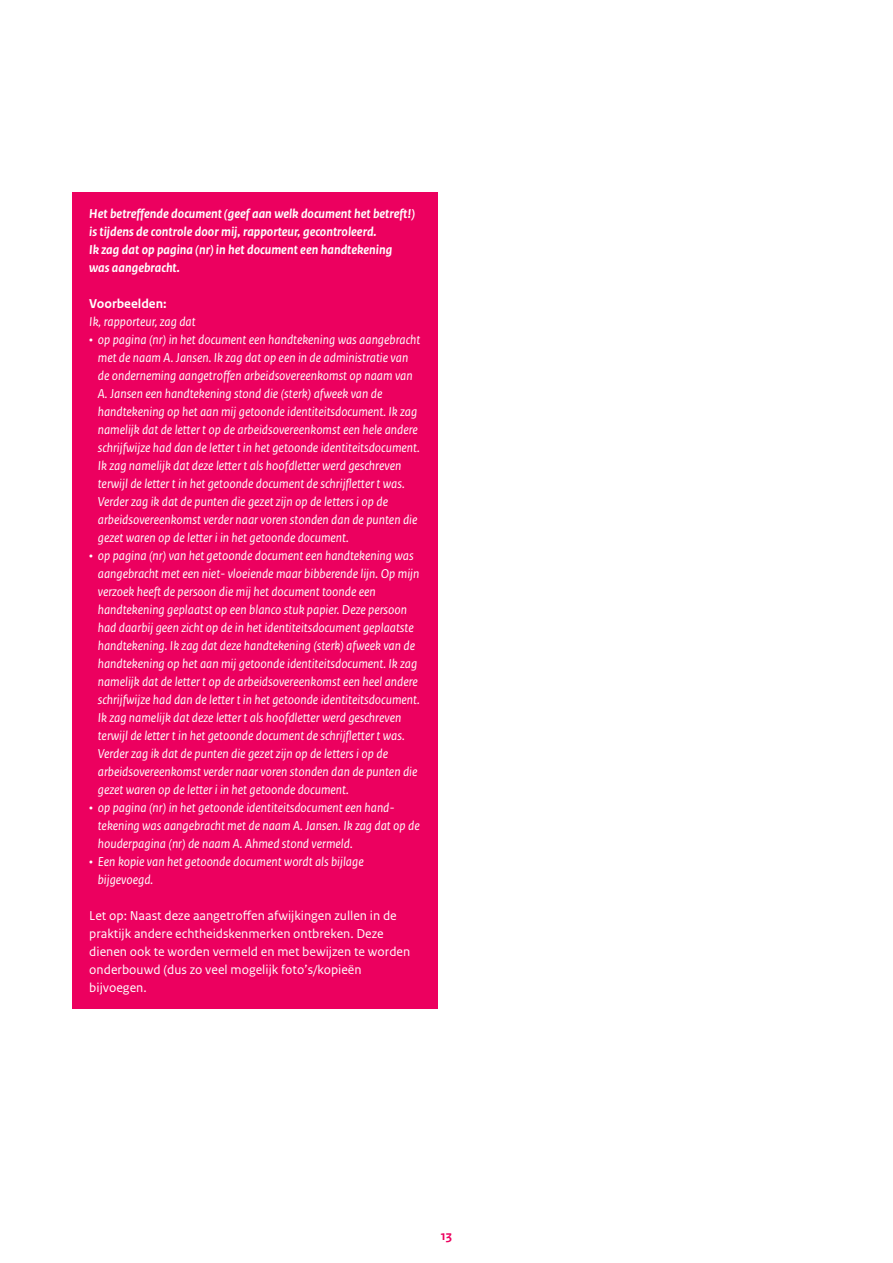
<style>
.page{position:relative;width:893px;height:1263px;background:#fff}
.page>*{position:absolute;margin:0;border:0;box-sizing:border-box;transform-origin:0 0}
.P_Kader_Blok_bullets{font:italic 13.5px/18px "Rijksoverheid Sans Text";color:#fff}
.P_Kader_Blok_bullets-2{font:13.5px/18px "Rijksoverheid Sans Text";color:#fff}
.P_Kader_Blok_Kop{font:italic 700 13.5px/18px "Rijksoverheid Sans Text";color:#fff}
.P_Kader_Blok_Kop_spacebefore_4mm{font:italic 13.5px/18px "Rijksoverheid Sans Text";color:#fff}
.t1{font:700 13.5px "Rijksoverheid Sans Text";color:#ec005f}
.s1{font-weight:700;font-style:normal}
.s2{font-style:normal}
</style>
<div class="page">
<div style="left:72px;top:192px;width:365px;height:97px;background:#ec005f"></div>
<div style="left:72px;top:282px;width:365px;height:61px;background:#ec005f"></div>
<div style="left:72px;top:318px;width:365px;height:241px;background:#ec005f"></div>
<div style="left:72px;top:534px;width:365px;height:277px;background:#ec005f"></div>
<div style="left:72px;top:786px;width:365px;height:79px;background:#ec005f"></div>
<div style="left:72px;top:840px;width:365px;height:79px;background:#ec005f"></div>
<div style="left:72px;top:894px;width:365px;height:115px;background:#ec005f"></div>
<p class="P_Kader_Blok_Kop" style="left:89px;top:205px;width:327px">Het betreffende document (geef aan welk document het betreft!) is tijdens de controle door mij, rapporteur, gecontroleerd.<br>Ik zag dat op pagina (nr) in het document een handtekening was aangebracht.</p>
<p class="P_Kader_Blok_Kop_spacebefore_4mm" style="left:89px;top:295px;width:108px"><span class="s1">Voorbeelden:<br></span>Ik, rapporteur, zag dat</p>
<p class="P_Kader_Blok_bullets" style="left:98px;top:331px;width:324px;text-indent:-9px"><span class="s2">•</span> op pagina (nr) in het document een handtekening was aangebracht met de naam A. Jansen. Ik zag dat op een in de administratie van de onderneming aangetroffen arbeidsovereenkomst op naam van A. Jansen een handtekening stond die (sterk) afweek van de handtekening op het aan mij getoonde identiteitsdocument. Ik zag namelijk dat de letter t op de arbeidsovereenkomst een hele andere schrijfwijze had dan de letter t in het getoonde identiteitsdocument.<br>Ik zag namelijk dat deze letter t als hoofdletter werd geschreven terwijl de letter t in het getoonde document de schrijfletter t was.<br>Verder zag ik dat de punten die gezet zijn op de letters i op de arbeidsovereenkomst verder naar voren stonden dan de punten die gezet waren op de letter i in het getoonde document.</p>
<p class="P_Kader_Blok_bullets" style="left:98px;top:547px;width:323px;text-indent:-9px"><span class="s2">•</span> op pagina (nr) van het getoonde document een handtekening was aangebracht met een niet- vloeiende maar bibberende lijn. Op mijn verzoek heeft de persoon die mij het document toonde een handtekening geplaatst op een blanco stuk papier. Deze persoon had daarbij geen zicht op de in het identiteitsdocument geplaatste handtekening. Ik zag dat deze handtekening (sterk) afweek van de handtekening op het aan mij getoonde identiteitsdocument. Ik zag namelijk dat de letter t op de arbeidsovereenkomst een heel andere schrijfwijze had dan de letter t in het getoonde identiteitsdocument.<br>Ik zag namelijk dat deze letter t als hoofdletter werd geschreven terwijl de letter t in het getoonde document de schrijfletter t was.<br>Verder zag ik dat de punten die gezet zijn op de letters i op de arbeidsovereenkomst verder naar voren stonden dan de punten die gezet waren op de letter i in het getoonde document.</p>
<p class="P_Kader_Blok_bullets" style="left:98px;top:799px;width:323px;text-indent:-9px"><span class="s2">•</span> op pagina (nr) in het getoonde identiteitsdocument een hand&shy;tekening was aangebracht met de naam A. Jansen. Ik zag dat op de houderpagina (nr) de naam A. Ahmed stond vermeld.</p>
<p class="P_Kader_Blok_bullets" style="left:98px;top:853px;width:267px;text-indent:-9px"><span class="s2">•</span> Een kopie van het getoonde document wordt als bijlage bijgevoegd.</p>
<p class="P_Kader_Blok_bullets-2" style="left:89px;top:907px;width:322px">Let op: Naast deze aangetroffen afwijkingen zullen in de praktijk andere echtheidskenmerken ontbreken. Deze dienen ook te worden vermeld en met bewijzen te worden onderbouwd (dus zo veel mogelijk foto’s/kopieën bijvoegen.</p>
<p class="t1" style="left:441px;top:1228px;width:13px">13</p>
</div>
